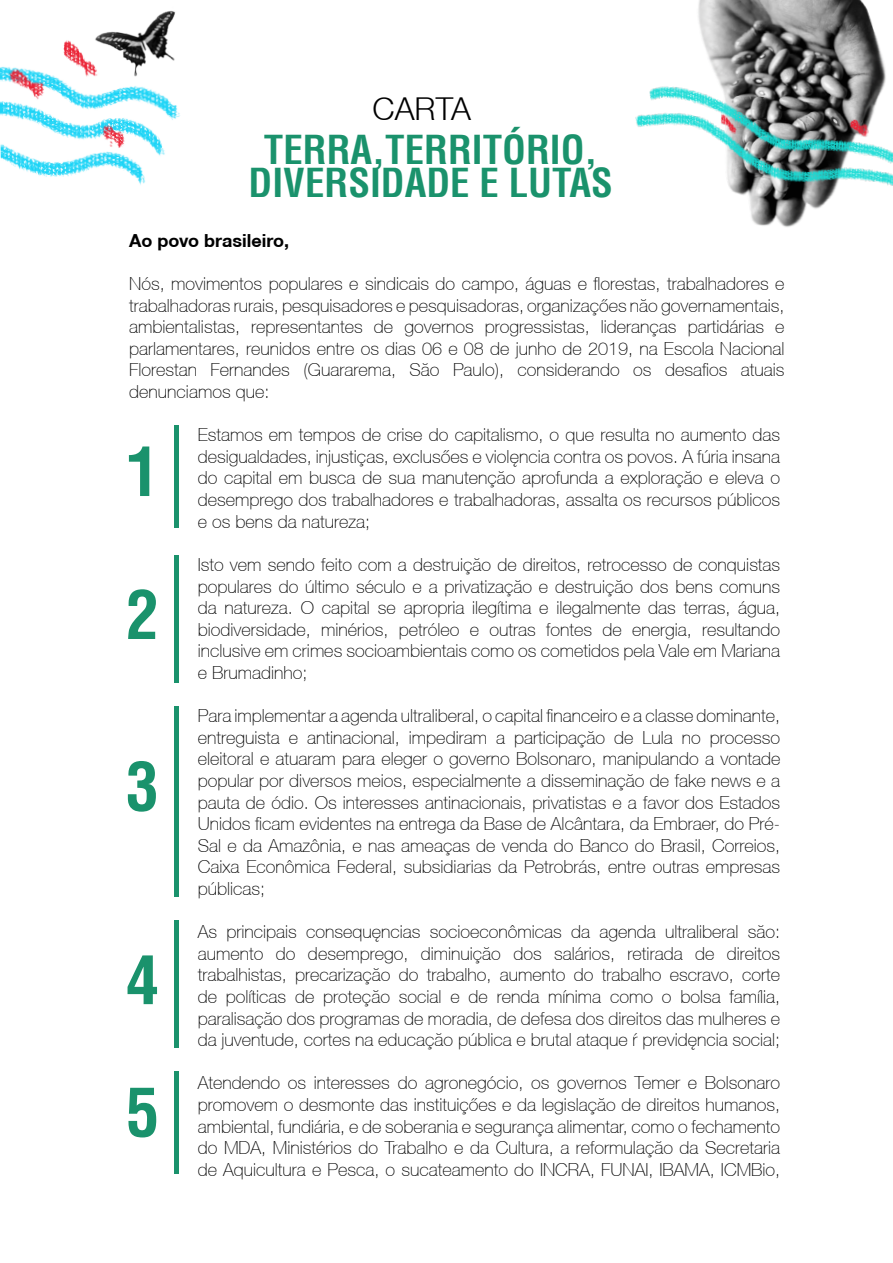
<style>
.page{position:relative;width:893px;height:1263px;background:#fff}
.page>*{position:absolute;margin:0;border:0;box-sizing:border-box;transform-origin:0 0}
.t1{font:700 condensed 66px/142.9px "Helvetica LT";color:#1a926c}
.t2{font:700 condensed 39px/33px "Helvetica LT";color:#1a926c;text-align:center}
.t3{font:300 31.5px "Helvetica Neue LT";color:#000}
.t4{font:100 18px/21.6px "Helvetica Neue CE";color:#000;text-align:justify}
.t5{font:700 18px "Helvetica Neue CE";color:#000}
</style>
<div class="page">
<div style="left:174px;top:425px;width:5px;height:102px;background:#1a926c"></div>
<div style="left:174px;top:555px;width:5px;height:127px;background:#1a926c"></div>
<div style="left:174px;top:706px;width:5px;height:190px;background:#1a926c"></div>
<div style="left:174px;top:921px;width:5px;height:127px;background:#1a926c"></div>
<div style="left:174px;top:1071px;width:5px;height:103px;background:#1a926c"></div>
<img style="left:635px;top:0;width:258px;height:227px">
<img style="left:0;top:10px;width:180px;height:175px">
<h3 class="t3" style="left:373px;top:89px;width:100px">CARTA</h3>
<h2 class="t2" style="left:249px;top:133px;width:366px">TERRA,TERRITÓRIO,<br>DIVERSIDADE E LUTAS</h2>
<p class="t5" style="left:129px;top:229px;width:161px">Ao povo brasileiro,</p>
<p class="t4" style="left:129px;top:273px;width:657px">Nós, movimentos populares e sindicais do campo, águas e florestas, trabalhadores e trabalhadoras rurais, pesquisadores e pesquisadoras, organizações não governamentais, ambientalistas, representantes de governos progressistas, lideranças partidárias e parlamentares, reunidos entre os dias 06 e 08 de junho de 2019, na Escola Nacional Florestan Fernandes (Guararema, São Paulo), considerando os desafios atuais denunciamos que:</p>
<p class="t4" style="left:198px;top:424px;width:584px">Estamos em tempos de crise do capitalismo, o que resulta no aumento das desigualdades, injustiças, exclusões e violência contra os povos. A fúria insana do capital em busca de sua manutenção aprofunda a exploração e eleva o desemprego dos trabalhadores e trabalhadoras, assalta os recursos públicos e os bens da natureza;</p>
<p class="t4" style="left:198px;top:554px;width:584px">Isto vem sendo feito com a destruição de direitos, retrocesso de conquistas populares do último século e a privatização e destruição dos bens comuns da natureza. O capital se apropria ilegítima e ilegalmente das terras, água, biodiversidade, minérios, petróleo e outras fontes de energia, resultando inclusive em crimes socioambientais como os cometidos pela Vale em Mariana e Brumadinho;</p>
<p class="t4" style="left:198px;top:705px;width:584px">Para implementar a agenda ultraliberal, o capital financeiro e a classe dominante, entreguista e antinacional, impediram a participação de Lula no processo eleitoral e atuaram para eleger o governo Bolsonaro, manipulando a vontade popular por diversos meios, especialmente a disseminação de fake news e a pauta de ódio. Os interesses antinacionais, privatistas e a favor dos Estados Unidos ficam evidentes na entrega da Base de Alcântara, da Embraer, do Pré-Sal e da Amazônia, e nas ameaças de venda do Banco do Brasil, Correios, Caixa Econômica Federal, subsidiarias da Petrobrás, entre outras empresas públicas;</p>
<p class="t4" style="left:198px;top:921px;width:584px">As principais consequências socioeconômicas da agenda ultraliberal são: aumento do desemprego, diminuição dos salários, retirada de direitos trabalhistas, precarização do trabalho, aumento do trabalho escravo, corte de políticas de proteção social e de renda mínima como o bolsa família, paralisação dos programas de moradia, de defesa dos direitos das mulheres e da juventude, cortes na educação pública e brutal ataque à previdência social;</p>
<p class="t4" style="left:198px;top:1072px;width:584px">Atendendo os interesses do agronegócio, os governos Temer e Bolsonaro promovem o desmonte das instituições e da legislação de direitos humanos, ambiental, fundiária, e de soberania e segurança alimentar, como o fechamento do MDA, Ministérios do Trabalho e da Cultura, a reformulação da Secretaria de Aquicultura e Pesca, o sucateamento do INCRA, FUNAI, IBAMA, ICMBio,</p>
<h1 class="t1" style="left:126px;top:400px;width:34px">1<br>2</h1>
<h1 class="t1" style="left:126px;top:715px;width:34px">3</h1>
<h1 class="t1" style="left:126px;top:913px;width:34px;line-height:132.3px">4<br>5</h1>
</div>
